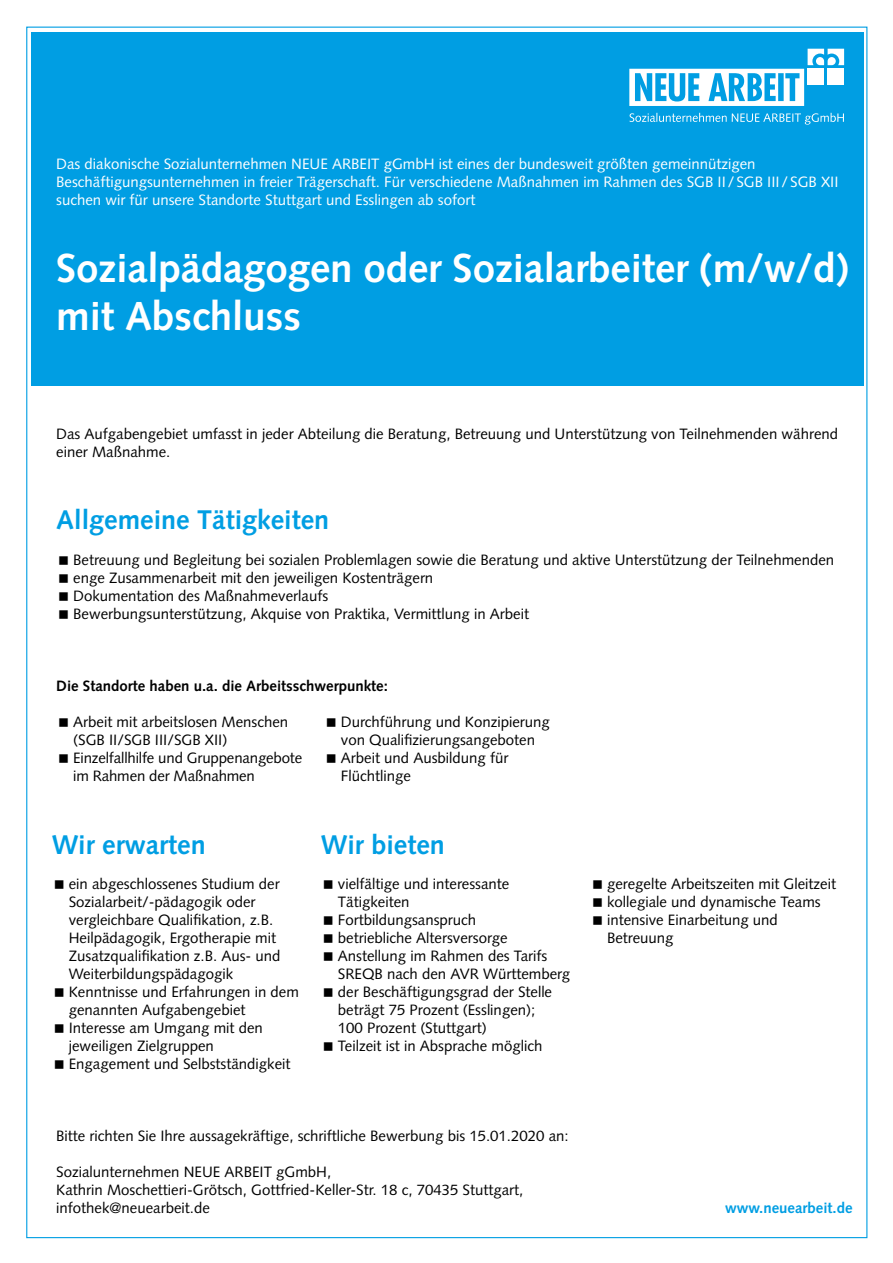
<style>
.page{position:relative;width:893px;height:1263px;background:#fff}
.page>*{position:absolute;margin:0;border:0;box-sizing:border-box;transform-origin:0 0}
.t1{font:700 40.5px/48.6px "Syntax";letter-spacing:-.005em;color:#fff}
.headline{font:700 27px "Syntax";color:#009ee3}
.Aufzählung{font:15px/18px "Syntax";color:#000}
.t2{font:15px/18px "Syntax";color:#fff}
.t3{font:700 15px "Syntax";color:#000}
.t4{font:700 15px "Syntax";color:#009ee3}
</style>
<div class="page">
<div style="left:31px;top:32px;width:832px;height:353px;background:#009ee3"></div>
<svg style="left:629px;top:49px;width:215px;height:57px"></svg>
<svg style="left:629px;top:113px;width:215px;height:12px"></svg>
<p class="t2" style="left:56px;top:155px;width:784px">Das diakonische Sozialunternehmen NEUE ARBEIT gGmbH ist eines der bundesweit größten gemeinnützigen<br>Beschäftigungsunternehmen in freier Trägerschaft. Für verschiedene Maßnahmen im Rahmen des SGB II / SGB III / SGB XII suchen wir für unsere Standorte Stuttgart und Esslingen ab sofort</p>
<p class="t1" style="left:56px;top:244px;width:794px">Sozialpädagogen oder Sozialarbeiter (m/w/d) mit Abschluss</p>
<p class="Aufzählung" style="left:56px;top:425px;width:783px">Das Aufgabengebiet umfasst in jeder Abteilung die Beratung, Betreuung und Unterstützung von Teilnehmenden während einer Maßnahme.</p>
<p class="headline" style="left:56px;top:504px;width:275px">Allgemeine Tätigkeiten</p>
<p class="Aufzählung" style="left:73px;top:551px;width:763px">Betreuung und Begleitung bei sozialen Problemlagen sowie die Beratung und aktive Unterstützung der Teilnehmenden</p>
<p class="Aufzählung" style="left:73px;top:569px;width:362px">enge Zusammenarbeit mit den jeweiligen Kostenträgern</p>
<p class="Aufzählung" style="left:73px;top:587px;width:257px">Dokumentation des Maßnahmeverlaufs</p>
<p class="Aufzählung" style="left:73px;top:605px;width:457px">Bewerbungsunterstützung, Akquise von Praktika, Vermittlung in Arbeit</p>
<p class="t3" style="left:56px;top:677px;width:333px">Die Standorte haben u.a. die Arbeitsschwerpunkte:</p>
<p class="Aufzählung" style="left:73px;top:713px;width:217px">Arbeit mit arbeitslosen Menschen (SGB II/SGB III/SGB XII)</p>
<p class="Aufzählung" style="left:73px;top:749px;width:231px">Einzelfallhilfe und Gruppenangebote im Rahmen der Maßnahmen</p>
<p class="Aufzählung" style="left:341px;top:713px;width:211px">Durchführung und Konzipierung von Qualifizierungsangeboten</p>
<p class="Aufzählung" style="left:341px;top:749px;width:169px">Arbeit und Ausbildung für<br>Flüchtlinge</p>
<p class="headline" style="left:52px;top:829px;width:156px">Wir erwarten</p>
<p class="Aufzählung" style="left:69px;top:875px;width:213px">ein abgeschlossenes Studium der Sozialarbeit/-pädagogik oder vergleichbare Qualifikation, z.B.<br>Heilpädagogik, Ergotherapie mit Zusatzqualifikation z.B. Aus- und Weiterbildungspädagogik</p>
<p class="Aufzählung" style="left:69px;top:983px;width:232px">Kenntnisse und Erfahrungen in dem genannten Aufgabengebiet</p>
<p class="Aufzählung" style="left:69px;top:1019px;width:196px">Interesse am Umgang mit den jeweiligen Zielgruppen</p>
<p class="Aufzählung" style="left:69px;top:1055px;width:223px">Engagement und Selbstständigkeit</p>
<p class="headline" style="left:321px;top:829px;width:126px">Wir bieten</p>
<p class="Aufzählung" style="left:338px;top:875px;width:173px">vielfältige und interessante<br>Tätigkeiten</p>
<p class="Aufzählung" style="left:338px;top:911px;width:140px">Fortbildungsanspruch</p>
<p class="Aufzählung" style="left:338px;top:929px;width:171px">betriebliche Altersversorge</p>
<p class="Aufzählung" style="left:338px;top:947px;width:234px">Anstellung im Rahmen des Tarifs<br>SREQB nach den AVR Württemberg</p>
<p class="Aufzählung" style="left:338px;top:983px;width:216px">der Beschäftigungsgrad der Stelle beträgt 75 Prozent (Esslingen);<br>100 Prozent (Stuttgart)</p>
<p class="Aufzählung" style="left:338px;top:1037px;width:206px">Teilzeit ist in Absprache möglich</p>
<p class="Aufzählung" style="left:607px;top:875px;width:230px">geregelte Arbeitszeiten mit Gleitzeit</p>
<p class="Aufzählung" style="left:607px;top:893px;width:215px">kollegiale und dynamische Teams</p>
<p class="Aufzählung" style="left:607px;top:911px;width:172px">intensive Einarbeitung und<br>Betreuung</p>
<p class="Aufzählung" style="left:56px;top:1127px;width:514px">Bitte richten Sie Ihre aussagekräftige, schriftliche Bewerbung bis 15.01.2020 an:</p>
<p class="Aufzählung" style="left:56px;top:1163px;width:277px">Sozialunternehmen NEUE ARBEIT gGmbH,</p>
<p class="Aufzählung" style="left:56px;top:1181px;width:469px">Kathrin Moschettieri-Grötsch, Gottfried-Keller-Str. 18 c, 70435 Stuttgart,</p>
<p class="Aufzählung" style="left:56px;top:1199px;width:155px">infothek@neuearbeit.de</p>
<p class="t4" style="left:725px;top:1199px;width:129px">www.neuearbeit.de</p>
</div>
